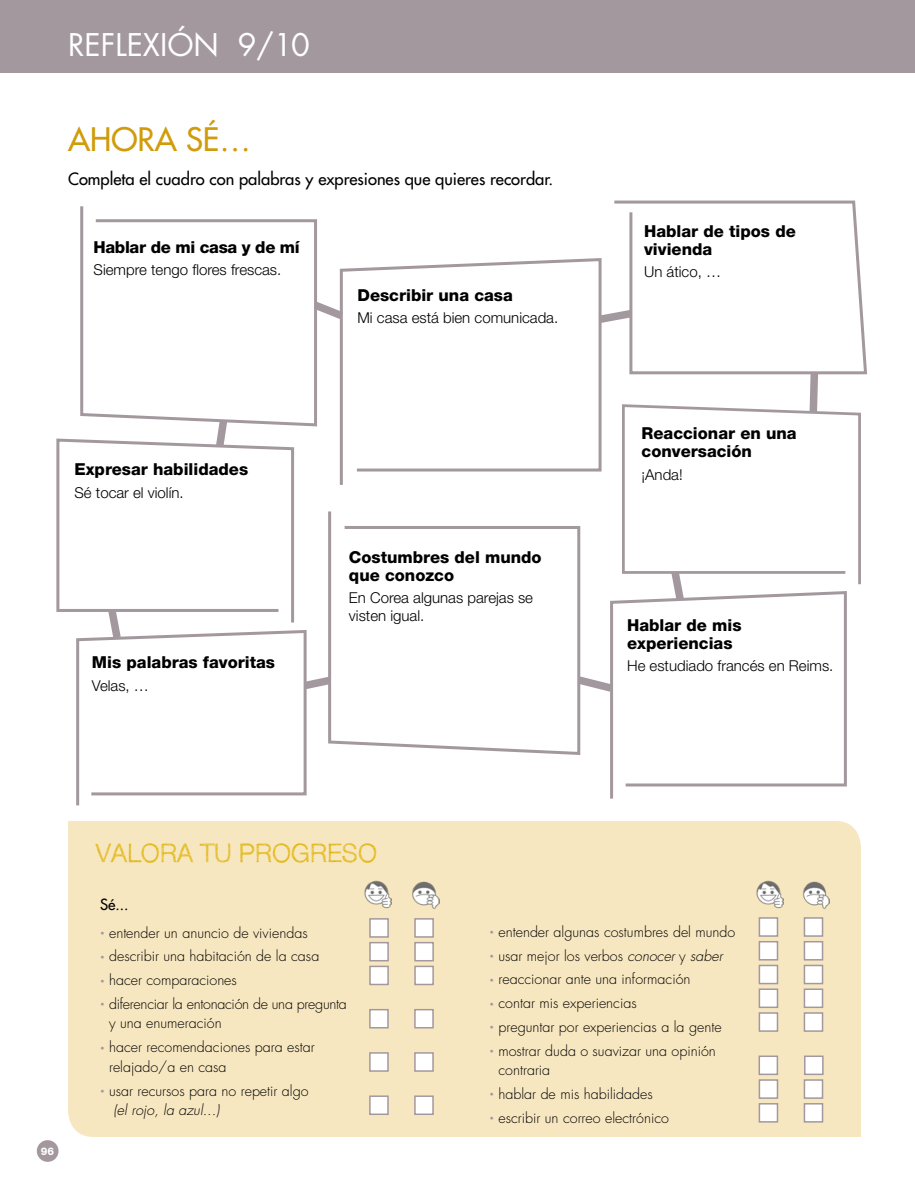
<style>
.page{position:relative;width:915px;height:1191px;background:#fff}
.page>*{position:absolute;margin:0;border:0;box-sizing:border-box;transform-origin:0 0}
.t1{font:500 31.5px "Futura Std";color:#d19c0b}
.t2{font:30.45px "Futura Std";color:#fff}
.t3{font:300 25.5px "Sketchetik";color:#dfb100}
.t4{font:800 16.5px/18px "Helvetica Neue LT Std";color:#000}
.t5{font:500 16.5px "Futura Std";color:#000}
.t6{font:800 16.5px "Helvetica Neue LT Std";letter-spacing:-.02em;color:#000}
.t7{font:300 15px/18px "Helvetica Neue LT Std";color:#000}
.t8{font:500 15px "Futura Std";color:#000}
.t9{font:300 14.25px/19.5px "Futura Std";color:#000}
.t10{font:300 14.25px/19.5px "Futura Std";letter-spacing:-.02em;color:#000}
.t11{font:800 10.5px "Helvetica Neue LT Std";color:#fff}
.s1{font-size:7.5px;color:#a3989e}
.s2{font-style:italic}
</style>
<div class="page">
<div style="left:37px;top:1140px;width:21px;height:21px;background:#a3989e;border-radius:50%"></div>
<div style="left:68px;top:821px;width:792px;height:316px;background:#f7e7c0"></div>
<img style="left:361px;top:879px;width:31px;height:30px">
<img style="left:410px;top:880px;width:29px;height:29px">
<div style="left:369px;top:918px;width:19px;height:19px;background:#fff;border:2px solid #a3989e"></div>
<div style="left:414px;top:918px;width:19px;height:19px;background:#fff;border:2px solid #a3989e"></div>
<div style="left:369px;top:942px;width:19px;height:19px;background:#fff;border:2px solid #a3989e"></div>
<div style="left:414px;top:942px;width:19px;height:19px;background:#fff;border:2px solid #a3989e"></div>
<div style="left:369px;top:965px;width:19px;height:20px;background:#fff;border:2px solid #a3989e"></div>
<div style="left:414px;top:965px;width:19px;height:20px;background:#fff;border:2px solid #a3989e"></div>
<div style="left:369px;top:1009px;width:19px;height:19px;background:#fff;border:2px solid #a3989e"></div>
<div style="left:414px;top:1009px;width:19px;height:19px;background:#fff;border:2px solid #a3989e"></div>
<div style="left:369px;top:1052px;width:19px;height:19px;background:#fff;border:2px solid #a3989e"></div>
<div style="left:414px;top:1052px;width:19px;height:19px;background:#fff;border:2px solid #a3989e"></div>
<div style="left:369px;top:1095px;width:19px;height:20px;background:#fff;border:2px solid #a3989e"></div>
<div style="left:414px;top:1095px;width:19px;height:20px;background:#fff;border:2px solid #a3989e"></div>
<div style="left:758px;top:917px;width:20px;height:19px;background:#fff;border:2px solid #a3989e"></div>
<div style="left:803px;top:917px;width:20px;height:19px;background:#fff;border:2px solid #a3989e"></div>
<div style="left:758px;top:941px;width:20px;height:19px;background:#fff;border:2px solid #a3989e"></div>
<div style="left:803px;top:941px;width:20px;height:19px;background:#fff;border:2px solid #a3989e"></div>
<div style="left:758px;top:964px;width:20px;height:20px;background:#fff;border:2px solid #a3989e"></div>
<div style="left:803px;top:964px;width:20px;height:20px;background:#fff;border:2px solid #a3989e"></div>
<div style="left:758px;top:988px;width:20px;height:20px;background:#fff;border:2px solid #a3989e"></div>
<div style="left:803px;top:988px;width:20px;height:20px;background:#fff;border:2px solid #a3989e"></div>
<div style="left:758px;top:1012px;width:20px;height:19px;background:#fff;border:2px solid #a3989e"></div>
<div style="left:803px;top:1012px;width:20px;height:19px;background:#fff;border:2px solid #a3989e"></div>
<div style="left:758px;top:1055px;width:19px;height:20px;background:#fff;border:2px solid #a3989e"></div>
<div style="left:803px;top:1055px;width:20px;height:20px;background:#fff;border:2px solid #a3989e"></div>
<div style="left:758px;top:1079px;width:20px;height:19px;background:#fff;border:2px solid #a3989e"></div>
<div style="left:803px;top:1079px;width:20px;height:19px;background:#fff;border:2px solid #a3989e"></div>
<div style="left:758px;top:1103px;width:20px;height:19px;background:#fff;border:2px solid #a3989e"></div>
<div style="left:803px;top:1103px;width:20px;height:19px;background:#fff;border:2px solid #a3989e"></div>
<img style="left:752px;top:879px;width:31px;height:30px">
<img style="left:799px;top:880px;width:30px;height:29px">
<div style="left:0;top:0;width:914px;height:72px;background:#a3989e"></div>
<svg style="left:318px;top:302px;width:20px;height:17px"></svg>
<svg style="left:581px;top:676px;width:27px;height:15px"></svg>
<svg style="left:80px;top:206px;width:238px;height:221px"></svg>
<svg style="left:622px;top:404px;width:239px;height:181px"></svg>
<svg style="left:56px;top:438px;width:238px;height:174px"></svg>
<svg style="left:608px;top:591px;width:239px;height:208px"></svg>
<svg style="left:328px;top:511px;width:253px;height:244px"></svg>
<svg style="left:338px;top:258px;width:264px;height:227px"></svg>
<svg style="left:614px;top:200px;width:253px;height:175px"></svg>
<svg style="left:211px;top:412px;width:21px;height:43px"></svg>
<svg style="left:805px;top:365px;width:16px;height:54px"></svg>
<svg style="left:666px;top:563px;width:22px;height:44px"></svg>
<svg style="left:75px;top:602px;width:264px;height:204px"></svg>
<svg style="left:590px;top:305px;width:49px;height:23px"></svg>
<h2 class="t2" style="left:68px;top:25px;width:243px">REFLEXIÓN 9/10</h2>
<h1 class="t1" style="left:68px;top:120px;width:184px">AHORA SÉ…</h1>
<p class="t5" style="left:68px;top:169px;width:486px">Completa el cuadro con palabras y expresiones que quieres recordar.</p>
<p class="t6" style="left:94px;top:237px;width:208px">Hablar de mi casa y de mí</p>
<p class="t7" style="left:94px;top:261px;width:189px">Siempre tengo flores frescas.</p>
<p class="t4" style="left:357px;top:286px;width:157px">Describir una casa</p>
<p class="t7" style="left:357px;top:309px;width:202px">Mi casa está bien comunicada.</p>
<p class="t4" style="left:74px;top:460px;width:175px">Expresar habilidades</p>
<p class="t7" style="left:74px;top:483px;width:111px">Sé tocar el violín.</p>
<p class="t4" style="left:92px;top:653px;width:185px">Mis palabras favoritas</p>
<p class="t7" style="left:92px;top:676px;width:58px">Velas, …</p>
<p class="t4" style="left:349px;top:547px;width:194px">Costumbres del mundo que conozco</p>
<p class="t7" style="left:349px;top:588px;width:185px">En Corea algunas parejas se visten igual.</p>
<p class="t4" style="left:644px;top:222px;width:153px">Hablar de tipos de vivienda</p>
<p class="t7" style="left:644px;top:262px;width:78px">Un ático, …</p>
<p class="t4" style="left:641px;top:424px;width:156px">Reaccionar en una conversación</p>
<p class="t7" style="left:641px;top:465px;width:43px">¡Anda!</p>
<p class="t4" style="left:627px;top:616px;width:116px">Hablar de mis experiencias</p>
<p class="t7" style="left:627px;top:656px;width:208px">He estudiado francés en Reims.</p>
<p class="t11" style="left:41px;top:1144px;width:15px">96</p>
<h3 class="t3" style="left:96px;top:837px;width:282px">VALORA TU PROGRESO</h3>
<p class="t8" style="left:100px;top:894px;width:30px">Sé...</p>
<p class="t9" style="left:100px;top:923px;width:209px"><span class="s1">•</span> entender un anuncio de viviendas</p>
<p class="t9" style="left:100px;top:947px;width:221px"><span class="s1">•</span> describir una habitación de la casa</p>
<p class="t9" style="left:100px;top:970px;width:138px"><span class="s1">•</span> hacer comparaciones</p>
<p class="t10" style="left:109px;top:994px;width:239px;text-indent:-9px"><span class="s1">•</span> diferenciar la entonación de una pregunta y una enumeración</p>
<p class="t9" style="left:109px;top:1037px;width:207px;text-indent:-9px"><span class="s1">•</span> hacer recomendaciones para estar relajado/a en casa</p>
<p class="t9" style="left:113px;top:1081px;width:196px;text-indent:-13px"><span class="s1">•</span> usar recursos para no repetir algo <span class="s2">(el rojo, la azul...)</span></p>
<p class="t9" style="left:489px;top:922px;width:247px"><span class="s1">•</span> entender algunas costumbres del mundo</p>
<p class="t9" style="left:489px;top:946px;width:235px"><span class="s1">•</span> usar mejor los verbos <span class="s2">conocer</span> y <span class="s2">saber</span></p>
<p class="t9" style="left:489px;top:969px;width:202px"><span class="s1">•</span> reaccionar ante una información</p>
<p class="t9" style="left:489px;top:993px;width:149px"><span class="s1">•</span> contar mis experiencias</p>
<p class="t9" style="left:489px;top:1017px;width:234px"><span class="s1">•</span> preguntar por experiencias a la gente</p>
<p class="t9" style="left:498px;top:1041px;width:219px;text-indent:-9px"><span class="s1">•</span> mostrar duda o suavizar una opinión contraria</p>
<p class="t9" style="left:489px;top:1084px;width:165px"><span class="s1">•</span> hablar de mis habilidades</p>
<p class="t9" style="left:489px;top:1108px;width:181px"><span class="s1">•</span> escribir un correo electrónico</p>
</div>
